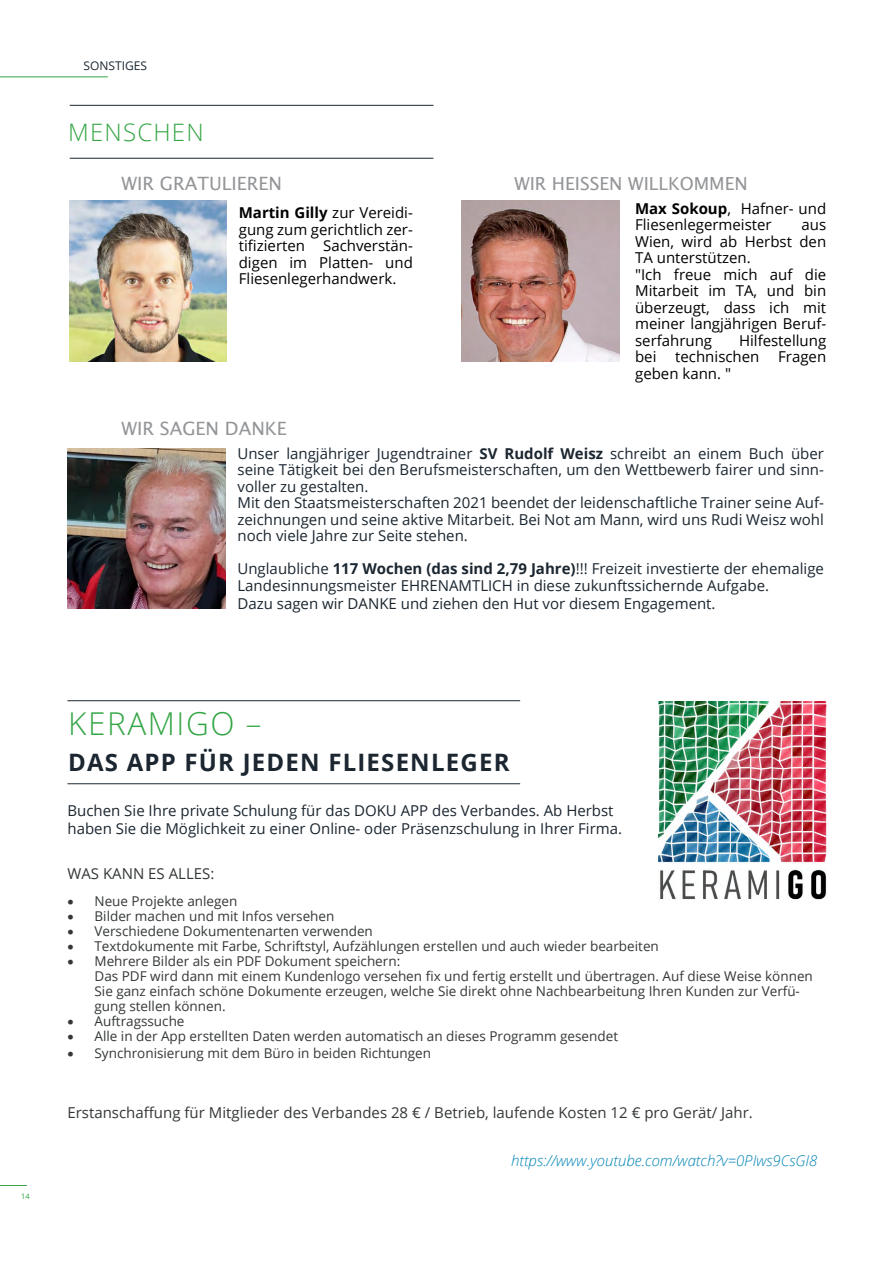
<style>
.page{position:relative;width:893px;height:1263px;background:#fff}
.page>*{position:absolute;margin:0;border:0;box-sizing:border-box;transform-origin:0 0}
.t1{font:300 31.5px "Open Sans";letter-spacing:.05em;color:#33a544}
.t2{font:700 24px "Open Sans";letter-spacing:.05em;color:#1b2630}
.t3{font:300 24px "Open Sans";letter-spacing:.05em;color:#33a544}
.t4{font:18.3px "Lucida Sans Unicode";color:#939598}
.t5{font:18px "Lucida Sans Unicode";color:#939598}
.t6{font:15px/16.5px "Open Sans";color:#1b2630}
.t7{font:15px/16.5px "Open Sans";color:#000;text-align:justify}
.t8{font:15px "Open Sans";color:#343738}
.t9{font:italic 300 15px "Open Sans";color:#0084b6}
.t10{font:13.5px/15px "Open Sans";color:#343738}
.t11{font:12px "Open Sans";color:#1b2630}
.t12{font:7.5px "Open Sans";color:#33a544}
.s1{font-weight:700}
</style>
<div class="page">
<svg style="left:0;top:1185px;width:27px;height:1px"></svg>
<hr style="left:0;top:77px;width:108px;height:1px;background:#33a544">
<hr style="left:70px;top:105px;width:363px;height:1px;background:#1b2630">
<hr style="left:70px;top:158px;width:363px;height:1px;background:#1b2630">
<img style="left:67px;top:449px;width:158px;height:160px">
<img style="left:462px;top:201px;width:158px;height:160px">
<img style="left:70px;top:201px;width:157px;height:160px">
<hr style="left:68px;top:700px;width:452px;height:1px;background:#1b2630">
<hr style="left:68px;top:783px;width:452px;height:1px;background:#1b2630">
<img style="left:659px;top:701px;width:168px;height:199px">
<p class="t11" style="left:83px;top:57px;width:65px">SONSTIGES</p>
<h2 class="t3" style="left:68px;top:116px;width:137px">MENSCHEN</h2>
<p class="t4" style="left:122px;top:169px;width:162px">WIR GRATULIEREN</p>
<p class="t5" style="left:514px;top:169px;width:235px">WIR HEISSEN WILLKOMMEN</p>
<p class="t7" style="left:239px;top:204px;width:176px"><span class="s1">Martin Gilly</span> zur Vereidi&shy;gung zum gerichtlich zer&shy;tifizierten Sachverstän&shy;digen im Platten- und Fliesenlegerhandwerk.</p>
<p class="t7" style="left:635px;top:199px;width:193px"><span class="s1">Max Sokoup</span>, Hafner- und<br>Fliesenlegermeister</p>
<p class="t7" style="left:635px;top:216px;width:193px;text-align:left;text-indent:166px">aus<br>Wien, wird ab Herbst den<br>TA unterstützen.<br>"Ich freue mich auf die<br>Mitarbeit im TA, und bin überzeugt, dass ich mit meiner langjährigen Beruf&shy;serfahrung</p>
<p class="t7" style="left:635px;top:331px;width:193px;text-indent:104px">Hilfestellung bei technischen Fragen geben kann. "</p>
<p class="t4" style="left:121px;top:414px;width:167px">WIR SAGEN DANKE</p>
<p class="t6" style="left:237px;top:444px;width:588px">Unser langjähriger Jugendtrainer <span class="s1">SV Rudolf Weisz</span> schreibt an einem Buch über seine Tätigkeit bei den Berufsmeisterschaften, um den Wettbewerb fairer und sinn&shy;voller zu gestalten.<br>Mit den Staatsmeisterschaften 2021 beendet der leidenschaftliche Trainer seine Auf&shy;zeichnungen und seine aktive Mitarbeit. Bei Not am Mann, wird uns Rudi Weisz wohl noch viele Jahre zur Seite stehen.</p>
<p class="t6" style="left:237px;top:560px;width:588px">Unglaubliche <span class="s1">117 Wochen (das sind 2,79 Jahre)</span>!!! Freizeit investierte der ehemalige<br>Landesinnungsmeister EHRENAMTLICH in diese zukunftssichernde Aufgabe.</p>
<p class="t6" style="left:237px;top:594px;width:480px">Dazu sagen wir DANKE und ziehen den Hut vor diesem Engagement.</p>
<p class="t12" style="left:21px;top:1191px;width:10px">14</p>
<h1 class="t1" style="left:68px;top:702px;width:195px">KERAMIGO –</h1>
<h2 class="t2" style="left:68px;top:745px;width:443px">DAS APP FÜR JEDEN FLIESENLEGER</h2>
<p class="t6" style="left:68px;top:801px;width:556px;line-height:18px">Buchen Sie Ihre private Schulung für das DOKU APP des Verbandes. Ab Herbst haben Sie die Möglichkeit zu einer Online- oder Präsenzschulung in Ihrer Firma.</p>
<p class="t8" style="left:68px;top:863px;width:148px">WAS KANN ES ALLES:</p>
<p class="t10" style="left:68px;top:893px;width:171px">• Neue Projekte anlegen</p>
<p class="t10" style="left:68px;top:908px;width:268px">• Bilder machen und mit Infos versehen</p>
<p class="t10" style="left:68px;top:923px;width:307px">• Verschiedene Dokumentenarten verwenden</p>
<p class="t10" style="left:68px;top:938px;width:593px">• Textdokumente mit Farbe, Schriftstyl, Aufzählungen erstellen und auch wieder bearbeiten</p>
<p class="t10" style="left:94px;top:953px;width:720px;text-indent:-27px">• Mehrere Bilder als ein PDF Dokument speichern:<br>Das PDF wird dann mit einem Kundenlogo versehen fix und fertig erstellt und übertragen. Auf diese Weise können Sie ganz einfach schöne Dokumente erzeugen, welche Sie direkt ohne Nachbearbeitung Ihren Kunden zur Verfü&shy;gung stellen können.</p>
<p class="t10" style="left:68px;top:1013px;width:119px">• Auftragssuche</p>
<p class="t10" style="left:68px;top:1028px;width:552px">• Alle in der App erstellten Daten werden automatisch an dieses Programm gesendet</p>
<p class="t10" style="left:68px;top:1045px;width:365px">• Synchronisierung mit dem Büro in beiden Richtungen</p>
<p class="t8" style="left:68px;top:1102px;width:687px">Erstanschaffung für Mitglieder des Verbandes 28 € / Betrieb, laufende Kosten 12 € pro Gerät/ Jahr.</p>
<p class="t9" style="left:511px;top:1150px;width:308px">https://www.youtube.com/watch?v=0PIws9CsGI8</p>
</div>
